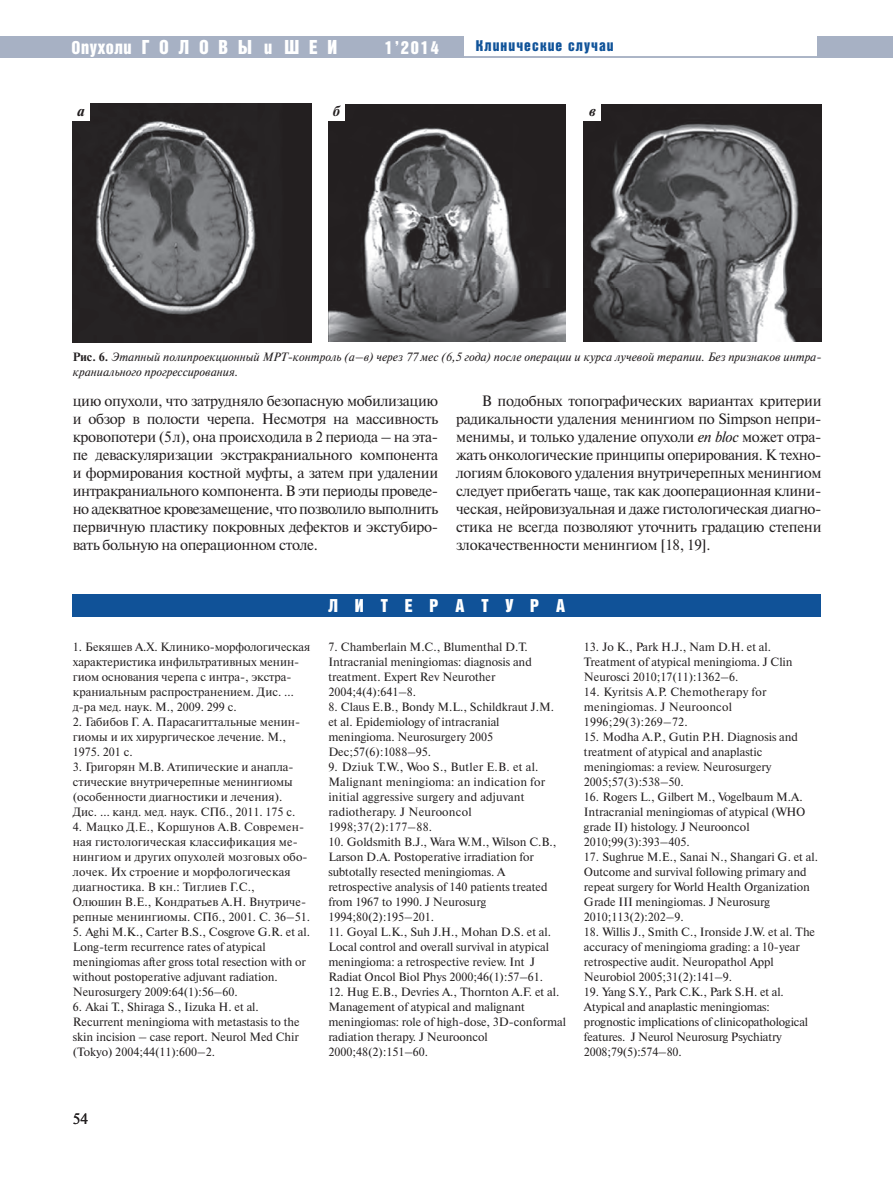
<style>
.page{position:relative;width:893px;height:1189px;background:#fff}
.page>*{position:absolute;margin:0;border:0;box-sizing:border-box;transform-origin:0 0}
.t1{font:19.5px "Bastion Kontrast Alt C";letter-spacing:.5em;color:#fff}
.t2{font:18px "Bastion Kontrast Alt C";letter-spacing:.935em;color:#fff}
.t3{font:15px/18px "Newton C";letter-spacing:-.02em;color:#231f20;text-align:justify}
.t4{font:15px "Bastion Kontrast Alt C";letter-spacing:.075em;color:#105399}
.t5{font:italic 700 15px "Newton C";color:#231f20}
.t6{font:12px/15px "Newton C";color:#231f20}
.t7{font:12px/15px "Newton C";letter-spacing:.02em;color:#231f20}
.t8{font:italic 12px/14.4px "Newton C";color:#231f20}
.s1{font-size:18px}
.s2{font-weight:700;font-style:normal}
.s3{font-style:italic}
</style>
<div class="page">
<div style="left:0;top:36px;width:464px;height:22px;background:#a7b1c4"></div>
<div style="left:817px;top:36px;width:76px;height:22px;background:#a7b1c4"></div>
<hr style="left:446px;top:56px;width:376px;height:2px;background:#a7b1c4">
<img style="left:73px;top:104px;width:238px;height:238px">
<img style="left:328px;top:104px;width:238px;height:237px">
<img style="left:584px;top:104px;width:237px;height:238px">
<div style="left:73px;top:104px;width:17px;height:17px;background:#fff"></div>
<div style="left:328px;top:104px;width:17px;height:17px;background:#fff"></div>
<div style="left:584px;top:104px;width:17px;height:17px;background:#fff"></div>
<div style="left:72px;top:594px;width:749px;height:22px;background:#105298"></div>
<h1 class="t1" style="left:71px;top:40px;width:267px"><span class="s1">Опухоли</span> ГОЛОВЫ <span class="s1">и</span> ШЕИ</h1>
<h2 class="t2" style="left:385px;top:41px;width:55px">1’2014</h2>
<p class="t4" style="left:476px;top:40px;width:139px">Клинические случаи</p>
<p class="t5" style="left:77px;top:105px;width:9px">а</p>
<p class="t5" style="left:333px;top:105px;width:9px">б</p>
<p class="t5" style="left:589px;top:105px;width:8px">в</p>
<p class="t8" style="left:73px;top:351px;width:750px"><span class="s2">Рис. 6.</span> Этапный полипроекционный МРТ-контроль (а–в) через 77 мес (6,5 года) после операции и курса лучевой терапии. Без признаков интра&shy;краниального прогрессирования.</p>
<p class="t3" style="left:456px;top:393px;width:367px;text-indent:26px">В подобных топографических вариантах критерии радикальности удаления менингиом по Simpson непри&shy;менимы, и только удаление опухоли <span class="s3">en bloc</span> может отра&shy;жать онкологические принципы оперирования. К техно&shy;логиям блокового удаления внутричерепных менингиом следует прибегать чаще, так как дооперационная клини&shy;ческая, нейровизуальная и даже гистологическая диагно&shy;стика не всегда позволяют уточнить градацию степени злокачественности менингиом [18, 19].</p>
<p class="t3" style="left:73px;top:393px;width:367px">цию опухоли, что затрудняло безопасную мобилизацию и обзор в полости черепа. Несмотря на массивность кровопотери (5 л), она происходила в 2 периода – на эта&shy;пе деваскуляризации экстракраниального компонента и формирования костной муфты, а затем при удалении интракраниального компонента. В эти периоды проведе&shy;но адекватное кровезамещение, что позволило выполнить первичную пластику покровных дефектов и экстубиро&shy;вать больную на операционном столе.</p>
<p class="t6" style="left:73px;top:640px;width:239px">1. Бекяшев А.X. Клинико-морфологическая характеристика инфильтративных менин&shy;гиом основания черепа с интра-, экстра&shy;краниальным распространением. Дис. … д-ра мед. наук. М., 2009. 299 с.</p>
<p class="t6" style="left:73px;top:715px;width:229px">2. Габибов Г. А. Парасагиттальные менин&shy;гиомы и их хирургическое лечение. М.,<br>1975. 201 с.</p>
<p class="t6" style="left:73px;top:760px;width:224px">3. Григорян М.В. Атипические и анапла&shy;стические внутричерепные менингиомы (особенности диагностики и лечения).<br>Дис. … канд. мед. наук. СПб., 2011. 175 с.</p>
<p class="t6" style="left:73px;top:820px;width:239px">4. Мацко Д.Е., Коршунов А.В. Современ&shy;ная гистологическая классификация ме&shy;нингиом и других опухолей мозговых обо&shy;лочек. Их строение и морфологическая диагностика. В кн.: Тиглиев Г.С.,<br>Олюшин В.Е., Кондратьев А.Н. Внутриче&shy;репные менингиомы. СПб., 2001. C. 36–51.</p>
<p class="t6" style="left:73px;top:925px;width:239px">5. Aghi M.K., Carter B.S., Cosgrove G.R. et al.<br>Long-term recurrence rates of atypical meningiomas after gross total resection with or without postoperative adjuvant radiation.<br>Neurosurgery 2009:64(1):56–60.</p>
<p class="t6" style="left:73px;top:1000px;width:228px">6. Akai T., Shiraga S., Iizuka H. et al.<br>Recurrent meningioma with metastasis to the skin incision – case report. Neurol Med Chir (Tokyo) 2004;44(11):600–2.</p>
<h2 class="t2" style="left:328px;top:599px;width:238px">ЛИТЕРАТУРА</h2>
<p class="t6" style="left:328px;top:640px;width:205px">7. Chamberlain M.C., Blumenthal D.T.<br>Intracranial meningiomas: diagnosis and treatment. Expert Rev Neurother 2004;4(4):641–8.</p>
<p class="t6" style="left:328px;top:700px;width:227px">8. Claus E.B., Bondy M.L., Schildkraut J.M. et al. Epidemiology of intracranial meningioma. Neurosurgery 2005<br>Dec;57(6):1088–95.</p>
<p class="t7" style="left:328px;top:760px;width:218px">9. Dziuk T.W., Woo S., Butler E.B. et al.<br>Malignant meningioma: an indication for initial aggressive surgery and adjuvant radiotherapy. J Neurooncol 1998;37(2):177–88.</p>
<p class="t6" style="left:328px;top:835px;width:230px">10. Goldsmith B.J., Wara W.M., Wilson C.B., Larson D.A. Postoperative irradiation for subtotally resected meningiomas. A retrospective analysis of 140 patients treated from 1967 to 1990. J Neurosurg 1994;80(2):195–201.</p>
<p class="t6" style="left:328px;top:925px;width:224px">11. Goyal L.K., Suh J.H., Mohan D.S. et al.<br>Local control and overall survival in atypical meningioma: a retrospective review. Int J Radiat Oncol Biol Phys 2000;46(1):57–61.</p>
<p class="t6" style="left:328px;top:985px;width:239px">12. Hug E.B., Devries А., Thornton A.F. et al.<br>Management of atypical and malignant meningiomas: role of high-dose, 3D-conformal radiation therapy. J Neurooncol 2000;48(2):151–60.</p>
<p class="t6" style="left:584px;top:640px;width:210px">13. Jo K., Park H.J., Nam D.H. et al.<br>Treatment of atypical meningioma. J Clin<br>Neurosci 2010;17(11):1362–6.</p>
<p class="t7" style="left:584px;top:685px;width:184px">14. Kyritsis A.P. Chemotherapy for meningiomas. J Neurooncol<br>1996;29(3):269–72.</p>
<p class="t6" style="left:584px;top:730px;width:215px">15. Modha A.P., Gutin P.H. Diagnosis and treatment of atypical and anaplastic meningiomas: a review. Neurosurgery 2005;57(3):538–50.</p>
<p class="t6" style="left:584px;top:790px;width:223px">16. Rogers L., Gilbert M., Vogelbaum M.A.<br>Intracranial meningiomas of atypical (WHO grade II) histology. J Neurooncol 2010;99(3):393–405.</p>
<p class="t6" style="left:584px;top:850px;width:235px">17. Sughrue M.E., Sanai N., Shangari G. et al.<br>Outcome and survival following primary and repeat surgery for World Health Organization Grade III meningiomas. J Neurosurg 2010;113(2):202–9.</p>
<p class="t6" style="left:584px;top:925px;width:233px">18. Willis J., Smith C., Ironside J.W. et al. The accuracy of meningioma grading: a 10-year retrospective audit. Neuropathol Appl Neurobiol 2005;31(2):141–9.</p>
<p class="t6" style="left:584px;top:985px;width:226px">19. Yang S.Y., Park C.K., Park S.H. et al.<br>Atypical and anaplastic meningiomas: prognostic implications of clinicopathological features. J Neurol Neurosurg Psychiatry 2008;79(5):574–80.</p>
<p class="t3" style="left:73px;top:1111px;width:17px">54</p>
</div>
